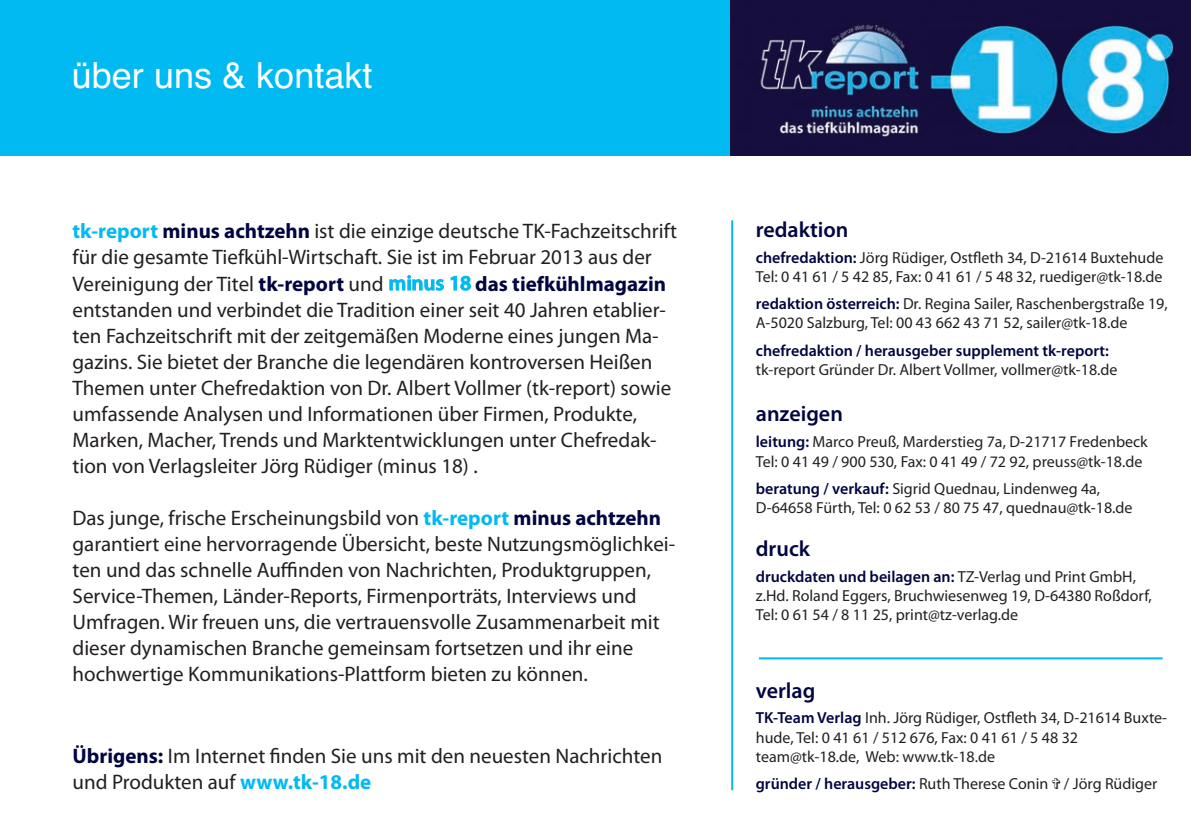
<style>
.page{position:relative;width:1191px;height:840px;background:#fff}
.page>*{position:absolute;margin:0;border:0;box-sizing:border-box;transform-origin:0 0}
.t1{font:36px "Helvetica";color:#fff}
.t2{font:600 22px "Myriad Pro";color:#000541}
.t3{font:21px/26px "Myriad Pro";color:#231f20}
.t4{font:16px/19.2px "Myriad Pro";color:#231f20}
.t5{font:600 16px "Myriad Pro";color:#000541}
.s1{font-weight:700;color:#00baf1}
.s2{font-weight:700;color:#000541}
.s3{font-weight:600;color:#00baf1}
.s4{font-weight:600;color:#000541}
</style>
<div class="page">
<div style="left:0;top:0;width:758px;height:156px;background:#00baf1"></div>
<img style="left:730px;top:0;width:461px;height:156px">
<hr style="left:731px;top:220px;width:2px;height:569px;background:#00baf1">
<hr style="left:759px;top:657px;width:403px;height:2px;background:#00baf1">
<h1 class="t1" style="left:72px;top:54px;width:302px">über uns &amp; kontakt</h1>
<p class="t3" style="left:73px;top:220px;width:606px"><span class="s1">tk-report</span> <span class="s2">minus achtzehn</span> ist die einzige deutsche TK-Fachzeitschrift für die gesamte Tiefkühl-Wirtschaft. Sie ist im Februar 2013 aus der Vereinigung der Titel <span class="s2">tk-report</span> und <span class="s3">minus 18</span> <span class="s2">das tiefkühlmagazin </span>entstanden und verbindet die Tradition einer seit 40 Jahren etablier&shy;ten Fachzeitschrift mit der zeitgemäßen Moderne eines jungen Ma&shy;gazins. Sie bietet der Branche die legendären kontroversen Heißen Themen unter Chefredaktion von Dr. Albert Vollmer (tk-report) sowie umfassende Analysen und Informationen über Firmen, Produkte, Marken, Macher, Trends und Marktentwicklungen unter Chefredak&shy;tion von Verlagsleiter Jörg Rüdiger (minus 18) .</p>
<p class="t3" style="left:73px;top:506px;width:604px">Das junge, frische Erscheinungsbild von <span class="s1">tk-report</span> <span class="s2">minus achtzehn </span>garantiert eine hervorragende Übersicht, beste Nutzungsmöglichkei&shy;ten und das schnelle Auffinden von Nachrichten, Produktgruppen, Service-Themen, Länder-Reports, Firmenporträts, Interviews und Umfragen. Wir freuen uns, die vertrauensvolle Zusammenarbeit mit dieser dynamischen Branche gemeinsam fortsetzen und ihr eine hochwertige Kommunikations-Plattform bieten zu können.</p>
<p class="t3" style="left:73px;top:744px;width:591px"><span class="s2">Übrigens:</span> Im Internet finden Sie uns mit den neuesten Nachrichten und Produkten auf <span class="s1">www.tk-18.de</span></p>
<p class="t2" style="left:756px;top:221px;width:94px">redaktion</p>
<p class="t4" style="left:756px;top:249px;width:409px"><span class="s4">chefredaktion:</span> Jörg Rüdiger, Ostfleth 34, D-21614 Buxtehude<br>Tel: 0 41 61 / 5 42 85, Fax: 0 41 61 / 5 48 32, ruediger@tk-18.de</p>
<p class="t4" style="left:756px;top:295px;width:413px"><span class="s4">redaktion österreich:</span> Dr. Regina Sailer, Raschenbergstraße 19,<br>A-5020 Salzburg, Tel: 00 43 662 43 71 52, sailer@tk-18.de</p>
<p class="t5" style="left:756px;top:344px;width:354px">chefredaktion / herausgeber supplement tk-report:</p>
<p class="t4" style="left:756px;top:361px;width:363px">tk-report Gründer Dr. Albert Vollmer, vollmer@tk-18.de</p>
<p class="t2" style="left:756px;top:404px;width:89px">anzeigen</p>
<p class="t4" style="left:756px;top:433px;width:393px"><span class="s4">leitung:</span> Marco Preuß, Marderstieg 7a, D-21717 Fredenbeck<br>Tel: 0 41 49 / 900 530, Fax: 0 41 49 / 72 92, preuss@tk-18.de</p>
<p class="t4" style="left:756px;top:480px;width:378px"><span class="s4">beratung / verkauf:</span> Sigrid Quednau, Lindenweg 4a,<br>D-64658 Fürth, Tel: 0 62 53 / 80 75 47, quednau@tk-18.de</p>
<p class="t2" style="left:756px;top:539px;width:56px">druck</p>
<p class="t4" style="left:756px;top:568px;width:397px"><span class="s4">druckdaten und beilagen an:</span> TZ-Verlag und Print GmbH, z.Hd. Roland Eggers, Bruchwiesenweg 19, D-64380 Roßdorf,<br>Tel: 0 61 54 / 8 11 25, print@tz-verlag.de</p>
<p class="t2" style="left:756px;top:681px;width:61px">verlag</p>
<p class="t4" style="left:756px;top:709px;width:413px"><span class="s4">TK-Team Verlag</span> Inh. Jörg Rüdiger, Ostfleth 34, D-21614 Buxte - hude, Tel: 0 41 61 / 512 676, Fax: 0 41 61 / 5 48 32 team@tk-18.de, Web: www.tk-18.de</p>
<p class="t4" style="left:756px;top:775px;width:403px"><span class="s4">gründer / herausgeber:</span> Ruth Therese Conin / Jörg Rüdiger</p>
</div>
